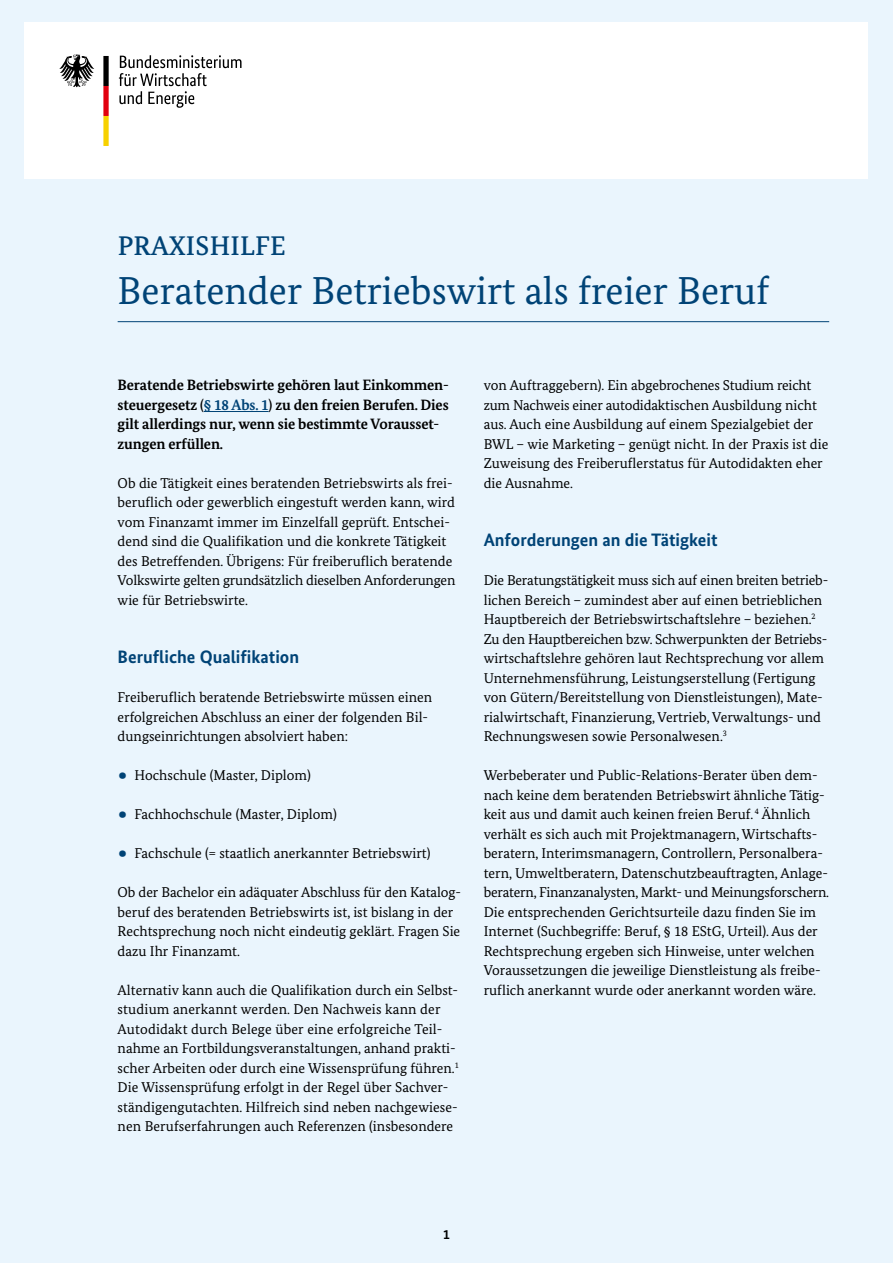
<style>
.page{position:relative;width:893px;height:1263px;background:#eaf5fd}
.page>*{position:absolute;margin:0;border:0;box-sizing:border-box;transform-origin:0 0}
.t1{font:39px "Bundes Serif";color:#004376}
.t2{font:500 27px "Bundes Serif";letter-spacing:.01em;color:#004376}
.t3{font:700 18px "Bundes Sans";color:#004376}
.t4{font:700 15px/19.5px "Bundes Serif";letter-spacing:-.01em;color:#000}
.t5{font:14.25px/19.5px "Bundes Serif";color:#000}
.t6{font:700 13.5px "Bundes Sans";color:#000}
.s1{color:#004376}
.s2{font-size:31.5px;color:#004376}
</style>
<div class="page">
<hr style="left:118px;top:321px;width:711px;height:1px;background:#004376">
<hr style="left:204px;top:411px;width:65px;height:1px;background:#004376">
<div style="left:25px;top:23px;width:843px;height:156px;background:#fff"></div>
<svg style="left:119px;top:55px;width:123px;height:53px"></svg>
<svg style="left:59px;top:55px;width:35px;height:32px"></svg>
<svg style="left:103px;top:56px;width:6px;height:90px"></svg>
<h2 class="t2" style="left:118px;top:229px;width:169px">PRAXISHILFE</h2>
<h1 class="t1" style="left:118px;top:267px;width:653px">Beratender Betriebswirt als freier Beruf</h1>
<p class="t4" style="left:118px;top:375px;width:333px">Beratende Betriebswirte gehören laut Einkommen&shy;steuergesetz (<span class="s1">§ 18 Abs. 1</span>) zu den freien Berufen. Dies gilt allerdings nur, wenn sie bestimmte Vorausset&shy;zungen erfüllen.</p>
<p class="t5" style="left:118px;top:473px;width:339px">Ob die Tätigkeit eines beratenden Betriebswirts als frei&shy;beruflich oder gewerblich eingestuft werden kann, wird vom Finanzamt immer im Einzelfall geprüft. Entschei&shy;dend sind die Qualifikation und die konkrete Tätigkeit des Betreffenden. Übrigens: Für freiberuflich beratende Volkswirte gelten grundsätzlich dieselben Anforderungen wie für Betriebswirte.</p>
<p class="t3" style="left:118px;top:646px;width:183px">Berufliche Qualifikation</p>
<p class="t5" style="left:118px;top:687px;width:316px">Freiberuflich beratende Betriebswirte müssen einen erfolgreichen Abschluss an einer der folgenden Bil&shy;dungseinrichtungen absolviert haben:</p>
<p class="t5" style="left:118px;top:765px;width:195px"><span class="s2">•</span> Hochschule (Master, Diplom)</p>
<p class="t5" style="left:118px;top:804px;width:221px"><span class="s2">•</span> Fachhochschule (Master, Diplom)</p>
<p class="t5" style="left:118px;top:843px;width:314px"><span class="s2">•</span> Fachschule (= staatlich anerkannter Betriebswirt)</p>
<p class="t5" style="left:118px;top:882px;width:345px">Ob der Bachelor ein adäquater Abschluss für den Katalog&shy;beruf des beratenden Betriebswirts ist, ist bislang in der Rechtsprechung noch nicht eindeutig geklärt. Fragen Sie dazu Ihr Finanzamt.</p>
<p class="t5" style="left:118px;top:980px;width:343px">Alternativ kann auch die Qualifikation durch ein Selbst&shy;studium anerkannt werden. Den Nachweis kann der Autodidakt durch Belege über eine erfolgreiche Teil&shy;nahme an Fortbildungsveranstaltungen, anhand prakti&shy;scher Arbeiten oder durch eine Wissensprüfung führen.<sup>1<br></sup>Die Wissensprüfung erfolgt in der Regel über Sachver&shy;ständigengutachten. Hilfreich sind neben nachgewiese&shy;nen Berufserfahrungen auch Referenzen (insbesondere</p>
<p class="t5" style="left:484px;top:375px;width:346px">von Auftraggebern). Ein abgebrochenes Studium reicht zum Nachweis einer autodidaktischen Ausbildung nicht aus. Auch eine Ausbildung auf einem Spezialgebiet der BWL – wie Marketing – genügt nicht. In der Praxis ist die Zuweisung des Freiberuflerstatus für Autodidakten eher die Ausnahme.</p>
<p class="t3" style="left:484px;top:529px;width:235px">Anforderungen an die Tätigkeit</p>
<p class="t5" style="left:484px;top:570px;width:346px">Die Beratungstätigkeit muss sich auf einen breiten betrieb&shy;lichen Bereich – zumindest aber auf einen betrieblichen Hauptbereich der Betriebswirtschaftslehre – beziehen.<sup>2<br></sup>Zu den Hauptbereichen bzw. Schwerpunkten der Betriebs&shy;wirtschaftslehre gehören laut Rechtsprechung vor allem Unternehmensführung, Leistungserstellung (Fertigung von Gütern/Bereitstellung von Dienstleistungen), Mate&shy;rialwirtschaft, Finanzierung, Vertrieb, Verwaltungs- und Rechnungswesen sowie Personalwesen.<sup>3</sup></p>
<p class="t5" style="left:484px;top:765px;width:347px">Werbeberater und Public-Relations-Berater üben dem&shy;nach keine dem beratenden Betriebswirt ähnliche Tätig&shy;keit aus und damit auch keinen freien Beruf. <sup>4</sup> Ähnlich verhält es sich auch mit Projektmanagern, Wirtschafts&shy;beratern, Interimsmanagern, Controllern, Personalbera&shy;tern, Umweltberatern, Datenschutzbeauftragten, Anlage&shy;beratern, Finanzanalysten, Markt- und Meinungsforschern.<br>Die entsprechenden Gerichtsurteile dazu finden Sie im Internet (Suchbegriffe: Beruf, § 18 EStG, Urteil). Aus der Rechtsprechung ergeben sich Hinweise, unter welchen Voraussetzungen die jeweilige Dienstleistung als freibe&shy;ruflich anerkannt wurde oder anerkannt worden wäre.</p>
<p class="t6" style="left:443px;top:1226px;width:8px">1</p>
</div>
